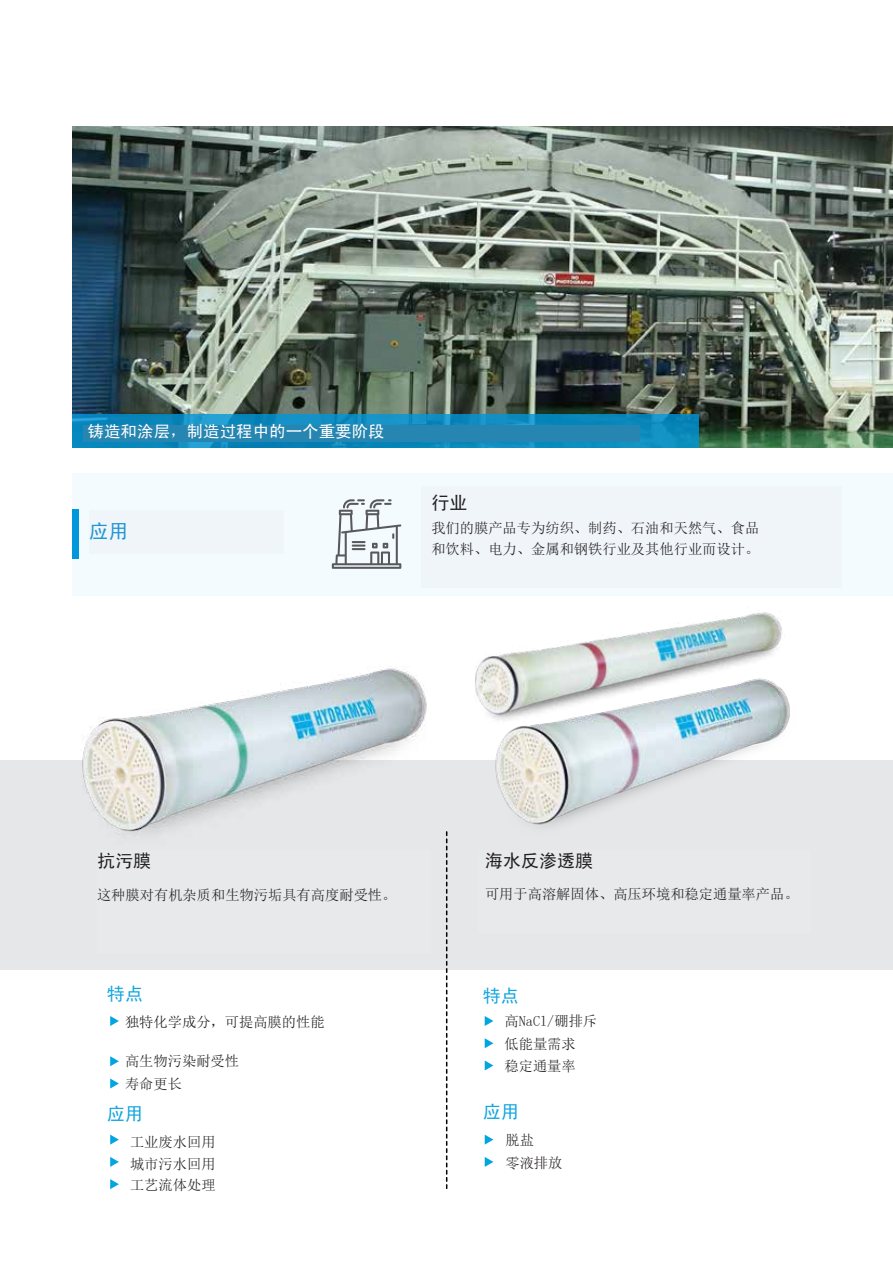
<style>
.page{position:relative;width:893px;height:1262px;background:#fff}
.page>*{position:absolute;margin:0;border:0;box-sizing:border-box;transform-origin:0 0}
.t1{font:19.5px "Sim Hei";color:#1e96d3}
.t2{font:18px "Sim Hei";color:#231f20}
.t3{font:18px "Sim Hei";color:#10a5de}
.t4{font:16.5px "Sim Hei";color:#fff}
.t5{font:14.25px/22.5px "Sim Sun";color:#231f20}
</style>
<div class="page">
<div style="left:0;top:760px;width:892px;height:209px;background:#e6e7e8"></div>
<svg style="left:110px;top:1016px;width:9px;height:10px"></svg>
<svg style="left:110px;top:1056px;width:9px;height:10px"></svg>
<svg style="left:110px;top:1078px;width:9px;height:10px"></svg>
<svg style="left:484px;top:1016px;width:9px;height:10px"></svg>
<svg style="left:484px;top:1038px;width:9px;height:10px"></svg>
<svg style="left:484px;top:1060px;width:9px;height:10px"></svg>
<img style="left:82px;top:667px;width:345px;height:168px">
<img style="left:495px;top:766px;width:213px;height:61px">
<img style="left:454px;top:595px;width:345px;height:171px">
<svg style="left:445px;top:831px;width:3px;height:359px"></svg>
<svg style="left:110px;top:1134px;width:9px;height:10px"></svg>
<svg style="left:110px;top:1157px;width:9px;height:9px"></svg>
<svg style="left:110px;top:1179px;width:9px;height:10px"></svg>
<svg style="left:484px;top:1134px;width:9px;height:10px"></svg>
<svg style="left:484px;top:1157px;width:9px;height:9px"></svg>
<img style="left:72px;top:126px;width:820px;height:322px">
<svg style="left:72px;top:414px;width:627px;height:34px;background:#0d8abe"></svg>
<div style="left:72px;top:473px;width:820px;height:122px;background:#f4fbfe"></div>
<div style="left:72px;top:509px;width:7px;height:50px;background:#0097dc"></div>
<svg style="left:332px;top:499px;width:69px;height:70px"></svg>
<div style="left:89px;top:510px;width:194px;height:44px;background:#eff5f9"></div>
<div style="left:421px;top:487px;width:420px;height:101px;background:#eff5f9"></div>
<div style="left:83px;top:425px;width:556px;height:17px;background:#2686b1"></div>
<p class="t4" style="left:88px;top:422px;width:298px">铸造和涂层，制造过程中的一个重要阶段</p>
<h1 class="t1" style="left:89px;top:522px;width:40px">应用</h1>
<p class="t2" style="left:431px;top:493px;width:37px">行业</p>
<p class="t5" style="left:431px;top:517px;width:329px;line-height:21px">我们的膜产品专为纺织、制药、石油和天然气、食品和饮料、电力、金属和钢铁行业及其他行业而设计。</p>
<p class="t2" style="left:97px;top:851px;width:55px">抗污膜</p>
<p class="t5" style="left:97px;top:883px;width:301px">这种膜对有机杂质和生物污垢具有高度耐受性。</p>
<p class="t3" style="left:107px;top:984px;width:37px">特点</p>
<p class="t5" style="left:125px;top:1010px;width:201px">独特化学成分，可提高膜的性能</p>
<p class="t5" style="left:125px;top:1049px;width:116px">高生物污染耐受性寿命更长</p>
<p class="t3" style="left:107px;top:1104px;width:37px">应用</p>
<p class="t5" style="left:130px;top:1131px;width:87px;line-height:21px;text-align:justify">工业废水回用城市污水回用工艺流体处理</p>
<p class="t2" style="left:485px;top:851px;width:109px">海水反渗透膜</p>
<p class="t5" style="left:485px;top:882px;width:315px">可用于高溶解固体、高压环境和稳定通量率产品。</p>
<p class="t3" style="left:483px;top:987px;width:37px">特点</p>
<p class="t5" style="left:504px;top:1010px;width:94px">高NaCl/硼排斥低能量需求<br>稳定通量率</p>
<p class="t3" style="left:483px;top:1102px;width:37px">应用</p>
<p class="t5" style="left:505px;top:1129px;width:58px">脱盐<br>零液排放</p>
</div>
